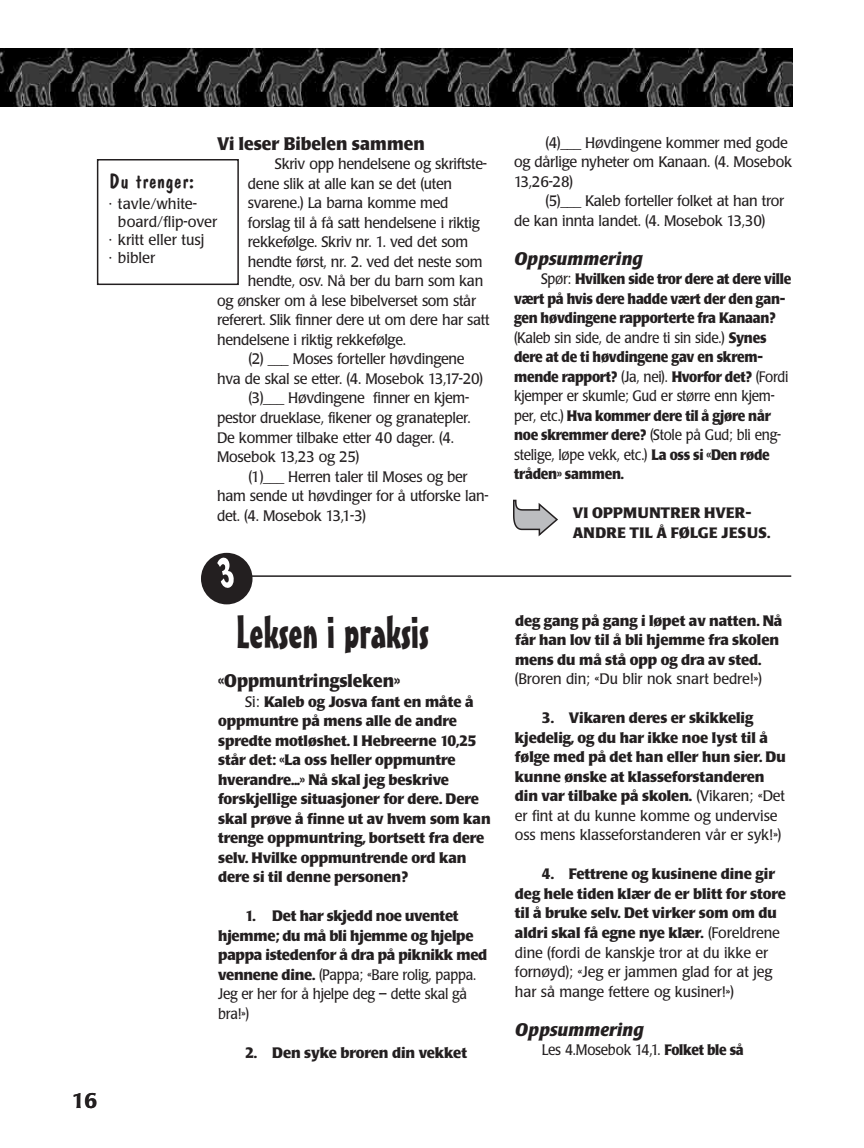
<style>
.page{position:relative;width:864px;height:1148px;background:#fff}
.page>*{position:absolute;margin:0;border:0;box-sizing:border-box;transform-origin:0 0}
.t1{font:45px "Mister Earl BT";color:#231f20}
.t2{font:21px "Dom Casual";color:#231f20;scale:1.05 1}
.t3{font:500 21px "Poppl Laudatio";color:#231f20}
.t4{font:700 18px "Poppl Laudatio";color:#231f20;scale:.95 1}
.t5{font:italic 700 18px "Poppl Laudatio";color:#231f20}
.t6{font:700 15px/19.5px "Poppl Laudatio";letter-spacing:-.005em;color:#231f20}
.t7{font:15px/19.5px "Poppl Laudatio";letter-spacing:-.02em;color:#231f20;scale:.95 1}
.t8{font:700 15px/19.5px "Poppl Laudatio";letter-spacing:-.005em;color:#231f20;scale:.9 1}
.t9{font:15px "Poppl Laudatio";color:#231f20}
.t10{font:700 15px/19.5px "Poppl Laudatio";letter-spacing:.02em;color:#231f20}
.t11{font:15px "Poppl Laudatio";letter-spacing:-.02em;color:#231f20;scale:.9 1}
.t12{font:15px "Poppl Laudatio";letter-spacing:-.02em;color:#231f20}
.s1{font-weight:400}
.s2{font-weight:700}
</style>
<div class="page">
<hr style="left:250px;top:575px;width:541px;height:2px;background:#231f20">
<div style="left:97px;top:159px;width:142px;height:126px;border:2px solid #231f20"></div>
<svg style="left:513px;top:499px;width:45px;height:37px"></svg>
<img style="left:0;top:49px;width:792px;height:57px">
<svg style="left:201px;top:553px;width:52px;height:51px"></svg>
<p class="t4" style="left:217px;top:136px;width:220px">Vi leser Bibelen sammen</p>
<p class="t7" style="left:275px;top:156px;width:225px">Skriv opp hendelsene og skriftste-</p>
<p class="t7" style="left:248px;top:175px;width:217px">dene slik at alle kan se det (uten</p>
<p class="t7" style="left:248px;top:195px;width:213px">svarene.) La barna komme med</p>
<p class="t7" style="left:248px;top:214px;width:246px">forslag til å få satt hendelsene i riktig</p>
<p class="t7" style="left:248px;top:234px;width:234px">rekkefølge. Skriv nr. 1. ved det som</p>
<p class="t7" style="left:248px;top:253px;width:249px">hendte først, nr. 2. ved det neste som</p>
<p class="t7" style="left:248px;top:273px;width:249px">hendte, osv. Nå ber du barn som kan</p>
<p class="t7" style="left:217px;top:292px;width:274px">og ønsker om å lese bibelverset som står</p>
<p class="t7" style="left:217px;top:312px;width:288px">referert. Slik finner dere ut om dere har satt</p>
<p class="t7" style="left:217px;top:331px;width:201px">hendelsene i riktig rekkefølge.</p>
<p class="t7" style="left:249px;top:351px;width:229px">(2) ___ Moses forteller høvdingene</p>
<p class="t7" style="left:217px;top:370px;width:282px">hva de skal se etter. (4. Mosebok 13,17-20)</p>
<p class="t7" style="left:248px;top:390px;width:234px">(3)___ Høvdingene finner en kjem-</p>
<p class="t7" style="left:217px;top:409px;width:269px">pestor drueklase, fikener og granatepler.</p>
<p class="t7" style="left:217px;top:429px;width:251px">De kommer tilbake etter 40 dager. (4.</p>
<p class="t7" style="left:217px;top:448px;width:151px">Mosebok 13,23 og 25)</p>
<p class="t7" style="left:248px;top:468px;width:232px">(1)___ Herren taler til Moses og ber</p>
<p class="t7" style="left:217px;top:487px;width:287px">ham sende ut høvdinger for å utforske lan-</p>
<p class="t7" style="left:217px;top:507px;width:158px">det. (4. Mosebok 13,1-3)</p>
<h2 class="t2" style="left:109px;top:173px;width:83px">Du trenger:</h2>
<p class="t9" style="left:109px;top:197px;width:90px">· tavle/white-</p>
<p class="t9" style="left:118px;top:215px;width:101px">board/flip-over</p>
<p class="t9" style="left:109px;top:233px;width:97px">· kritt eller tusj</p>
<p class="t12" style="left:109px;top:251px;width:48px">· bibler</p>
<p class="t7" style="left:514px;top:134px;width:294px;text-indent:31px">(4)___ Høvdingene kommer med gode og dårlige nyheter om Kanaan. (4. Mosebok<br>13,26-28)</p>
<p class="t7" style="left:514px;top:193px;width:286px;text-indent:31px">(5)___ Kaleb forteller folket at han tror de kan innta landet. (4. Mosebok 13,30)</p>
<p class="t5" style="left:514px;top:251px;width:130px">Oppsummering</p>
<p class="t8" style="left:514px;top:271px;width:310px;text-indent:27px"><span class="s1">Spør:</span> Hvilken side tror dere at dere ville vært på hvis dere hadde vært der den gan&shy;gen høvdingene rapporterte fra Kanaan? <span class="s1">(Kaleb sin side, de andre ti sin side.)</span> Synes dere at de ti høvdingene gav en skrem&shy;mende rapport? <span class="s1">(Ja, nei).</span> Hvorfor det? <span class="s1">(Fordi kjemper er skumle; Gud er større enn kjem&shy;per, etc.)</span> Hva kommer dere til å gjøre når noe skremmer dere? <span class="s1">(Stole på Gud; bli eng&shy;stelige, løpe vekk, etc.)</span> La oss si «Den røde tråden» sammen.</p>
<p class="t10" style="left:573px;top:505px;width:199px">VI OPPMUNTRER HVER-<br>ANDRE TIL Å FØLGE JESUS.</p>
<h2 class="t3" style="left:72px;top:1091px;width:27px">16</h2>
<h1 class="t1" style="left:237px;top:616px;width:194px">Leksen i praksis</h1>
<p class="t4" style="left:218px;top:673px;width:193px">«Oppmuntringsleken»</p>
<p class="t6" style="left:218px;top:693px;width:274px;text-indent:27px"><span class="s1">Si:</span> Kaleb og Josva fant en måte å oppmuntre på mens alle de andre spredte motløshet. I Hebreerne 10,25 står det: «La oss heller oppmuntre hverandre...» Nå skal jeg beskrive forskjellige situasjoner for dere. Dere skal prøve å finne ut av hvem som kan trenge oppmuntring, bortsett fra dere selv. Hvilke oppmuntrende ord kan dere si til denne personen?</p>
<p class="t6" style="left:218px;top:908px;width:271px;text-indent:27px">1. Det har skjedd noe uventet hjemme; du må bli hjemme og hjelpe pappa istedenfor å dra på piknikk med vennene dine. <span class="s1">(Pappa; «Bare rolig, pappa.<br>Jeg er her for å hjelpe deg – dette skal gå bra!»)</span></p>
<p class="t6" style="left:245px;top:1044px;width:223px">2. Den syke broren din vekket</p>
<p class="t6" style="left:515px;top:612px;width:269px">deg gang på gang i løpet av natten. Nå får han lov til å bli hjemme fra skolen mens du må stå opp og dra av sted.</p>
<p class="t7" style="left:515px;top:671px;width:262px">(Broren din; «Du blir nok snart bedre!»)</p>
<p class="t6" style="left:515px;top:710px;width:272px;text-indent:27px">3. Vikaren deres er skikkelig kjedelig, og du har ikke noe lyst til å følge med på det han eller hun sier. Du kunne ønske at klasseforstanderen din var tilbake på skolen. <span class="s1">(Vikaren; «Det er fint at du kunne komme og undervise oss mens klasseforstanderen vår er syk!»)</span></p>
<p class="t6" style="left:515px;top:866px;width:272px;text-indent:27px">4. Fettrene og kusinene dine gir deg hele tiden klær de er blitt for store til å bruke selv. Det virker som om du aldri skal få egne nye klær. <span class="s1">(Foreldrene dine (fordi de kanskje tror at du ikke er fornøyd); «Jeg er jammen glad for at jeg har så mange fettere og kusiner!»)</span></p>
<p class="t5" style="left:515px;top:1021px;width:130px">Oppsummering</p>
<p class="t11" style="left:542px;top:1043px;width:226px">Les 4.Mosebok 14,1. <span class="s2">Folket ble så</span></p>
</div>
